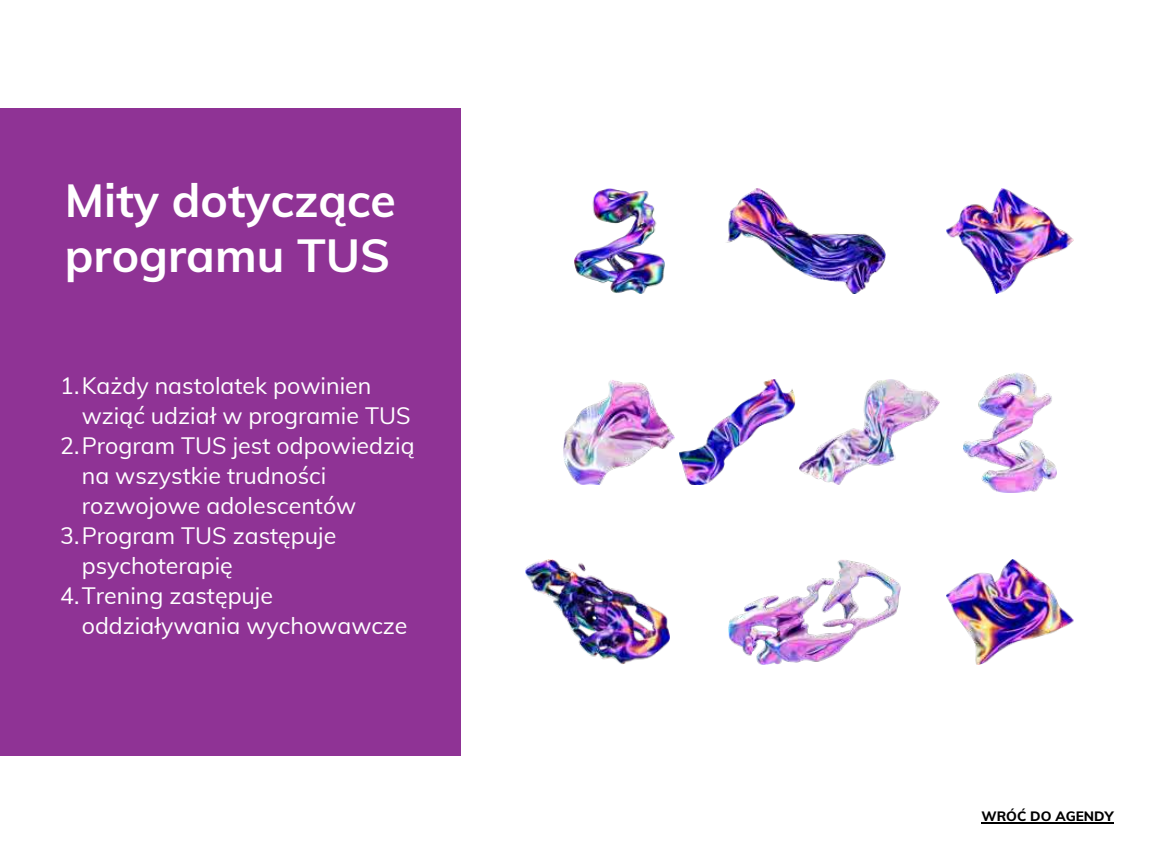
<style>
.page{position:relative;width:1152px;height:864px;background:#fff}
.page>*{position:absolute;margin:0;border:0;box-sizing:border-box;transform-origin:0 0}
.t1{font:700 46.35px/55.2px "Muli";color:#fff}
.t2{font:23.25px/30px "Muli";color:#fff}
.t3{font:800 13.65px "Muli";color:#000}
</style>
<div class="page">
<img style="left:728px;top:560px;width:172px;height:104px">
<img style="left:525px;top:559px;width:144px;height:105px">
<img style="left:946px;top:559px;width:127px;height:105px">
<img style="left:575px;top:188px;width:90px;height:105px">
<img style="left:726px;top:188px;width:160px;height:105px">
<img style="left:946px;top:188px;width:127px;height:105px">
<img style="left:563px;top:380px;width:112px;height:104px">
<img style="left:679px;top:380px;width:116px;height:104px">
<img style="left:800px;top:380px;width:139px;height:104px">
<img style="left:963px;top:373px;width:94px;height:120px">
<div style="left:0;top:108px;width:460px;height:648px;background:#8f3395"></div>
<hr style="left:981px;top:822px;width:133px;height:2px;background:#000">
<p class="t1" style="left:65px;top:172px;width:333px">Mity dotyczące programu TUS</p>
<p class="t2" style="left:82px;top:371px;width:330px;text-indent:-22px">1.Każdy nastolatek powinien wziąć udział w programie TUS</p>
<p class="t2" style="left:82px;top:431px;width:334px;text-indent:-22px">2.Program TUS jest odpowiedzią na wszystkie trudności rozwojowe adolescentów</p>
<p class="t2" style="left:82px;top:521px;width:256px;text-indent:-22px">3.Program TUS zastępuje psychoterapię</p>
<p class="t2" style="left:82px;top:581px;width:327px;text-indent:-22px">4.Trening zastępuje oddziaływania wychowawcze</p>
<p class="t3" style="left:981px;top:807px;width:134px">WRÓĆ DO AGENDY</p>
</div>
